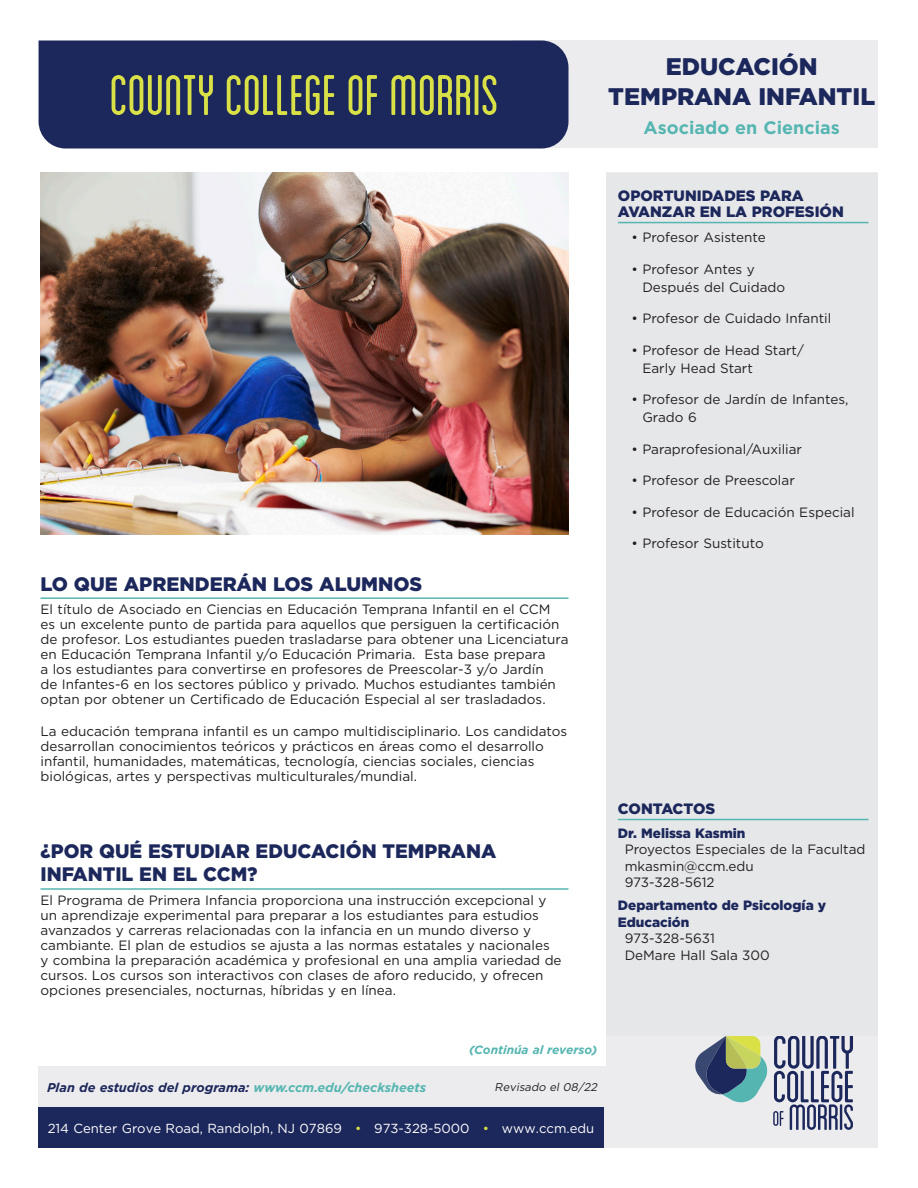
<style>
.page{position:relative;width:918px;height:1188px;background:#fff}
.page>*{position:absolute;margin:0;border:0;box-sizing:border-box;transform-origin:0 0}
.t1{font:condensed 60px "Blanch";letter-spacing:-.005em;color:#d9e146}
.MastHeader{font:900 24px/30px "Gotham";color:#1c275b;text-align:center}
.Headers{font:900 19.5px/23.4px "Gotham";color:#1c275b}
.Degree_Type{font:700 18px "Gotham";color:#55b6b1}
.Headers_Grey_Sidebar{font:900 15px/16.5px "Gotham";color:#1c275b}
.Copy{font:13.5px/15px "Gotham";color:#231f20}
.Careers{font:13.5px/18px "Gotham";color:#231f20}
.Contact_Details{font:13.5px/16.5px "Gotham";color:#231f20}
.Contact_Bold_Name{font:900 13.5px/16.5px "Gotham";color:#1c275b}
.t2{font:13.2px "Gotham";color:#fff}
.t3{font:italic 700 12.75px "Gotham";color:#1c275b}
.Continued{font:italic 700 12px "Gotham";color:#55b6b1}
.t4{font:italic 11.25px "Gotham";color:#231f20}
.s1{color:#55b6b1}
.s2{color:#d9e146}
</style>
<div class="page">
<div style="left:513px;top:40px;width:365px;height:108px;background:#ececee"></div>
<div style="left:39px;top:40px;width:529px;height:108px;background:#1c275b"></div>
<div style="left:38px;top:1066px;width:840px;height:82px;background:#ececee"></div>
<div style="left:38px;top:1107px;width:565px;height:41px;background:#1c275b"></div>
<svg style="left:695px;top:1036px;width:158px;height:94px"></svg>
<hr style="left:40px;top:597px;width:528px;height:2px;background:#55b6b1">
<hr style="left:40px;top:888px;width:528px;height:2px;background:#55b6b1">
<img style="left:40px;top:173px;width:528px;height:362px">
<div style="left:606px;top:173px;width:272px;height:863px;background:#e6e7e9"></div>
<hr style="left:618px;top:222px;width:251px;height:1px;background:#55b6b1">
<hr style="left:618px;top:819px;width:251px;height:1px;background:#55b6b1">
<p class="t1" style="left:110px;top:63px;width:391px">COUNTY COLLEGE OF MORRIS</p>
<p class="MastHeader" style="left:608px;top:51px;width:268px">EDUCACIÓN<br>TEMPRANA INFANTIL</p>
<p class="Degree_Type" style="left:644px;top:115px;width:198px">Asociado en Ciencias</p>
<p class="Headers" style="left:40px;top:572px;width:383px">LO QUE APRENDERÁN LOS ALUMNOS</p>
<p class="Copy" style="left:40px;top:602px;width:530px">El título de Asociado en Ciencias en Educación Temprana Infantil en el CCM es un excelente punto de partida para aquellos que persiguen la certificación de profesor. Los estudiantes pueden trasladarse para obtener una Licenciatura en Educación Temprana Infantil y/o Educación Primaria. Esta base prepara<br>a los estudiantes para convertirse en profesores de Preescolar-3 y/o Jardín<br>de Infantes-6 en los sectores público y privado. Muchos estudiantes también optan por obtener un Certificado de Educación Especial al ser trasladados.</p>
<p class="Copy" style="left:40px;top:723px;width:528px">La educación temprana infantil es un campo multidisciplinario. Los candidatos desarrollan conocimientos teóricos y prácticos en áreas como el desarrollo infantil, humanidades, matemáticas, tecnología, ciencias sociales, ciencias biológicas, artes y perspectivas multiculturales/mundial.</p>
<p class="Headers" style="left:40px;top:839px;width:457px">¿POR QUÉ ESTUDIAR EDUCACIÓN TEMPRANA<br>INFANTIL EN EL CCM?</p>
<p class="Copy" style="left:40px;top:893px;width:523px">El Programa de Primera Infancia proporciona una instrucción excepcional y un aprendizaje experimental para preparar a los estudiantes para estudios avanzados y carreras relacionadas con la infancia en un mundo diverso y cambiante. El plan de estudios se ajusta a las normas estatales y nacionales<br>y combina la preparación académica y profesional en una amplia variedad de cursos. Los cursos son interactivos con clases de aforo reducido, y ofrecen opciones presenciales, nocturnas, híbridas y en línea.</p>
<p class="Continued" style="left:469px;top:1042px;width:130px">(Continúa al reverso)</p>
<p class="t3" style="left:47px;top:1079px;width:381px">Plan de estudios del programa: <span class="s1">www.ccm.edu/checksheets</span></p>
<p class="t4" style="left:495px;top:1080px;width:107px">Revisado el 08/22</p>
<p class="t2" style="left:48px;top:1120px;width:548px">214 Center Grove Road, Randolph, NJ 07869 <span class="s2">•</span> 973-328-5000 <span class="s2">•</span> www.ccm.edu</p>
<p class="Headers_Grey_Sidebar" style="left:618px;top:187px;width:227px">OPORTUNIDADES PARA<br>AVANZAR EN LA PROFESIÓN</p>
<p class="Careers" style="left:631px;top:228px;width:136px">• Profesor Asistente</p>
<p class="Careers" style="left:642px;top:260px;width:144px;text-indent:-11px">• Profesor Antes y<br>Después del Cuidado</p>
<p class="Careers" style="left:631px;top:309px;width:201px">• Profesor de Cuidado Infantil</p>
<p class="Careers" style="left:642px;top:341px;width:163px;text-indent:-11px">• Profesor de Head Start/<br>Early Head Start</p>
<p class="Careers" style="left:642px;top:390px;width:208px;text-indent:-11px">• Profesor de Jardín de Infantes,<br>Grado 6</p>
<p class="Careers" style="left:631px;top:440px;width:172px">• Paraprofesional/Auxiliar</p>
<p class="Careers" style="left:631px;top:471px;width:165px">• Profesor de Preescolar</p>
<p class="Careers" style="left:631px;top:503px;width:225px">• Profesor de Educación Especial</p>
<p class="Careers" style="left:631px;top:534px;width:134px">• Profesor Sustituto</p>
<p class="Headers_Grey_Sidebar" style="left:618px;top:801px;width:99px">CONTACTOS</p>
<p class="Contact_Bold_Name" style="left:618px;top:825px;width:129px">Dr. Melissa Kasmin</p>
<p class="Contact_Details" style="left:625px;top:841px;width:242px">Proyectos Especiales de la Facultad mkasmin@ccm.edu<br>973-328-5612</p>
<p class="Contact_Bold_Name" style="left:618px;top:897px;width:210px">Departamento de Psicología y<br>Educación</p>
<p class="Contact_Details" style="left:625px;top:930px;width:147px">973-328-5631<br>DeMare Hall Sala 300</p>
</div>
